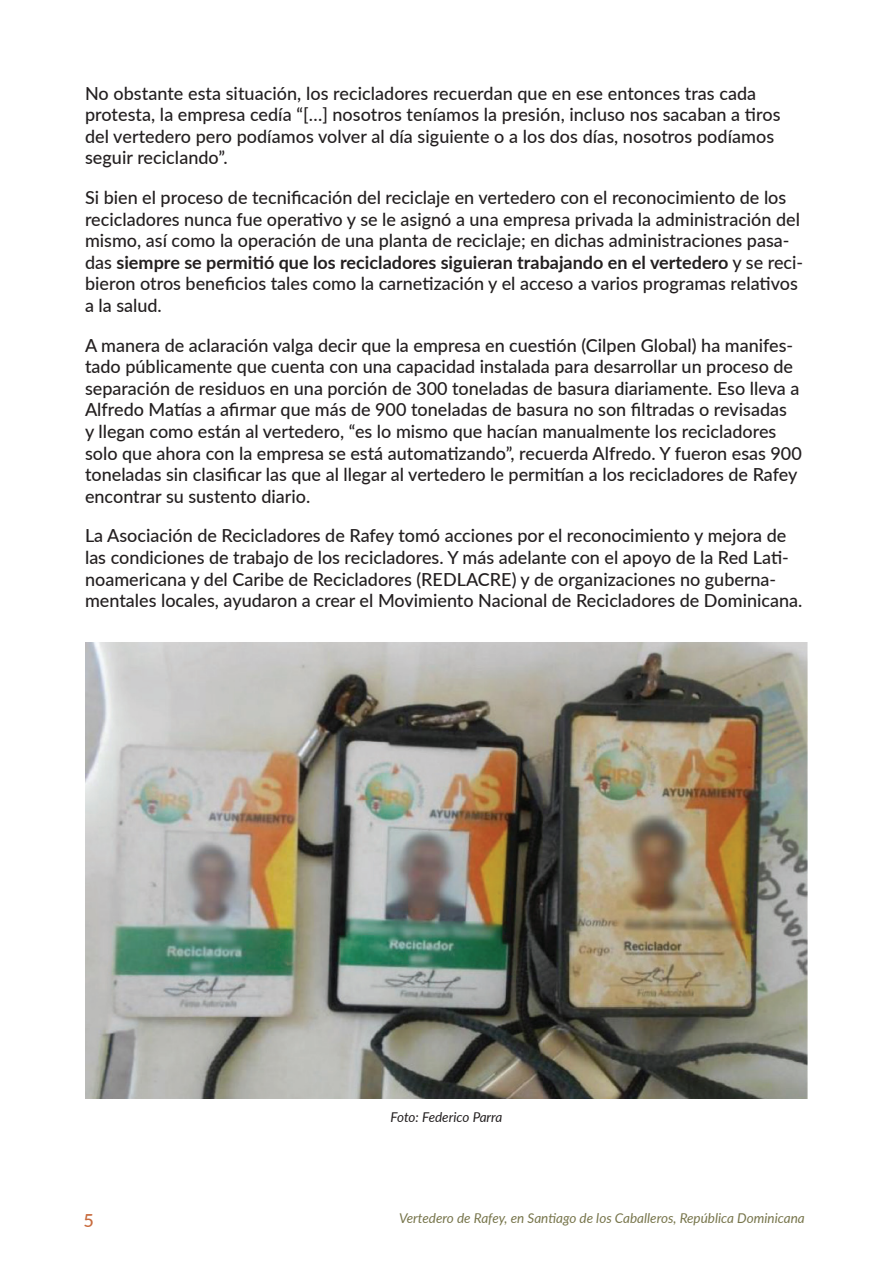
<style>
.page{position:relative;width:893px;height:1263px;background:#fff}
.page>*{position:absolute;margin:0;border:0;box-sizing:border-box;transform-origin:0 0}
.t1{font:500 18px/21.6px "Lato";color:#231f20}
.t2{font:500 18px "Lato";color:#c86b3d}
.t3{font:italic 13.5px "Lato";color:#77754b}
.t4{font:italic 13.5px "Lato";letter-spacing:-.005em;color:#231f20}
.s1{font-weight:700}
</style>
<div class="page">
<img style="left:85px;top:642px;width:723px;height:456px">
<p class="t1" style="left:85px;top:81px;width:697px">No obstante esta situación, los recicladores recuerdan que en ese entonces tras cada protesta, la empresa cedía “[…] nosotros teníamos la presión, incluso nos sacaban a tiros del vertedero pero podíamos volver al día siguiente o a los dos días, nosotros podíamos seguir reciclando”.</p>
<p class="t1" style="left:85px;top:186px;width:720px">Si bien el proceso de tecnificación del reciclaje en vertedero con el reconocimiento de los recicladores nunca fue operativo y se le asignó a una empresa privada la administración del mismo, así como la operación de una planta de reciclaje; en dichas administraciones pasa&shy;das <span class="s1">siempre se permitió que los recicladores siguieran trabajando en el vertedero</span> y se reci&shy;bieron otros beneficios tales como la carnetización y el acceso a varios programas relativos a la salud.</p>
<p class="t1" style="left:85px;top:333px;width:718px">A manera de aclaración valga decir que la empresa en cuestión (Cilpen Global) ha manifes&shy;tado públicamente que cuenta con una capacidad instalada para desarrollar un proceso de separación de residuos en una porción de 300 toneladas de basura diariamente. Eso lleva a Alfredo Matías a afirmar que más de 900 toneladas de basura no son filtradas o revisadas<br>y llegan como están al vertedero, “es lo mismo que hacían manualmente los recicladores solo que ahora con la empresa se está automatizando”, recuerda Alfredo. Y fueron esas 900 toneladas sin clasificar las que al llegar al vertedero le permitían a los recicladores de Rafey encontrar su sustento diario.</p>
<p class="t1" style="left:85px;top:524px;width:719px">La Asociación de Recicladores de Rafey tomó acciones por el reconocimiento y mejora de las condiciones de trabajo de los recicladores. Y más adelante con el apoyo de la Red Lati&shy;noamericana y del Caribe de Recicladores (REDLACRE) y de organizaciones no guberna&shy;mentales locales, ayudaron a crear el Movimiento Nacional de Recicladores de Dominicana.</p>
<p class="t4" style="left:391px;top:1107px;width:113px">Foto: Federico Parra</p>
<p class="t2" style="left:84px;top:1207px;width:12px">5</p>
<p class="t3" style="left:399px;top:1208px;width:407px">Vertedero de Rafey, en Santiago de los Caballeros, República Dominicana</p>
</div>
